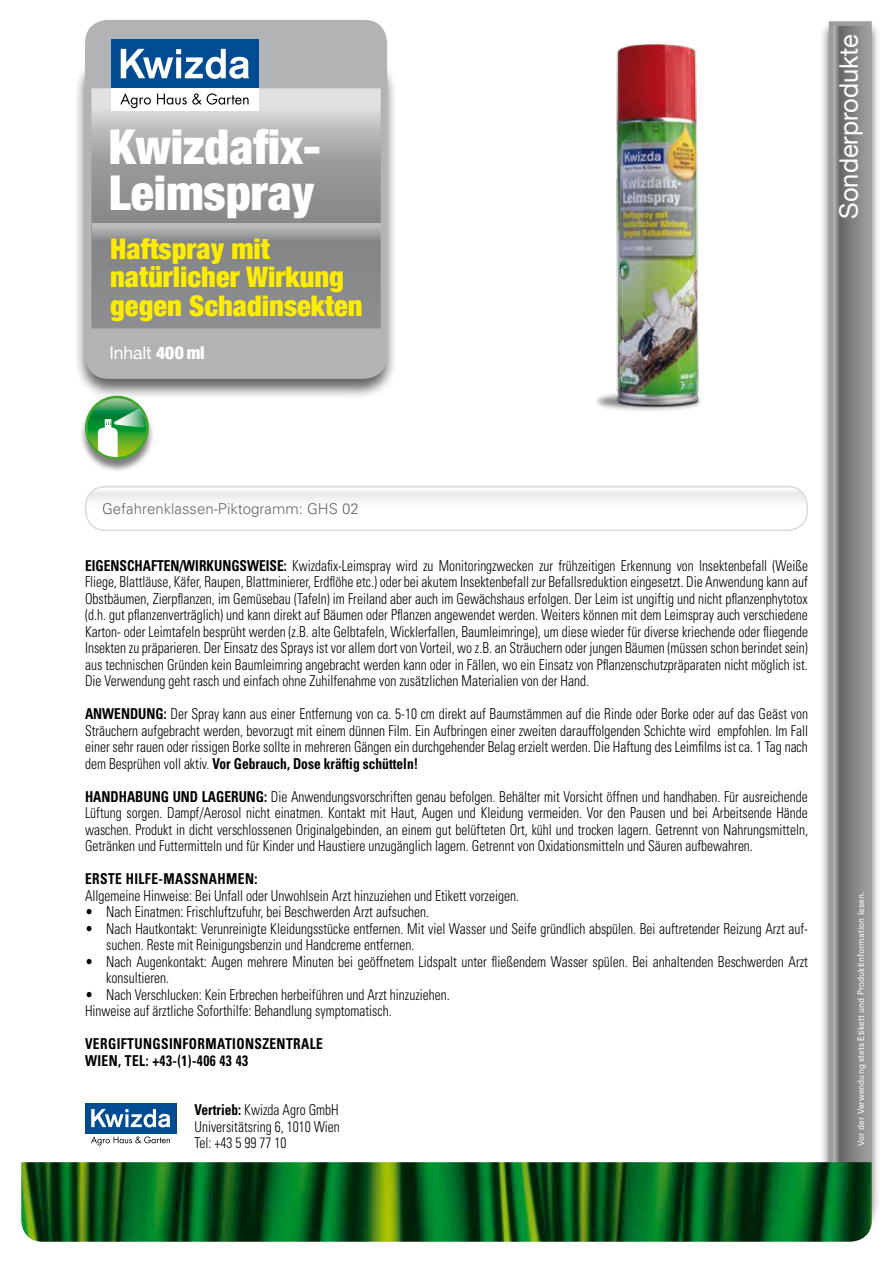
<style>
.page{position:relative;width:893px;height:1263px;background:#fff}
.page>*{position:absolute;margin:0;border:0;box-sizing:border-box;transform-origin:0 0}
.t1{font:900 condensed 48px/46.2px "Helvetica Neue";color:#fff}
.t2{font:900 condensed 28.35px/28.5px "Helvetica Neue";color:#ffed00}
.t3{font:25.5px "Helvetica Neue";color:#fff}
.t4{font:17.55px "Helvetica Neue";letter-spacing:-.01em;color:#fff}
.t5{font:300 condensed 15px/16.5px "Univers";color:#000;text-align:justify;scale:.9 1}
.t6{font:300 condensed 15px/16.5px "Univers";color:#000;text-align:justify;scale:.89 1}
.t7{font:700 condensed 15px/16.5px "Univers";letter-spacing:.03em;color:#000;scale:.9 1}
.t8{font:300 15px "Univers";color:#646567}
.t9{font:9px "Univers";letter-spacing:.02em;color:#fff;scale:.9 1}
.s1{font-weight:900;font-stretch:condensed}
.s2{font-weight:700}
</style>
<div class="page">
<div style="left:820px;top:21px;width:61px;height:1213px;background:#000;opacity:.6"></div>
<svg style="left:826px;top:21px;width:51px;height:1197px;background:#939496"></svg>
<svg style="left:86px;top:487px;width:721px;height:43px"></svg>
<div style="left:85px;top:486px;width:723px;height:45px;border:2px solid #d9dadb;border-radius:20px"></div>
<img style="left:21px;top:1162px;width:851px;height:80px">
<div style="left:74px;top:54px;width:324px;height:346px;background:#000;opacity:.6"></div>
<svg style="left:92px;top:108px;width:288px;height:220px;background:#97989a"></svg>
<div style="left:85px;top:55px;width:302px;height:324px;border:6px solid #b1b3b4;border-radius:23px"></div>
<div style="left:85px;top:328px;width:302px;height:51px;background:#b1b3b4"></div>
<div style="left:111px;top:88px;width:148px;height:23px;background:#fff"></div>
<svg style="left:85px;top:20px;width:302px;height:88px;background:#9bacbc"></svg>
<div style="left:92px;top:223px;width:289px;height:22px;background:linear-gradient(to bottom,#c3c4c4,#808183)"></div>
<div style="left:85px;top:1103px;width:91px;height:30px;background:#004c93"></div>
<svg style="left:91px;top:1109px;width:79px;height:18px"></svg>
<svg style="left:91px;top:1136px;width:79px;height:9px"></svg>
<img style="left:596px;top:44px;width:105px;height:367px">
<div style="left:79px;top:397px;width:76px;height:76px;background:#000;opacity:.5"></div>
<svg style="left:86px;top:397px;width:62px;height:61px"></svg>
<div style="left:85px;top:396px;width:64px;height:63px;border:3px solid #41a62b;border-radius:50%"></div>
<svg style="left:98px;top:408px;width:48px;height:50px"></svg>
<h1 class="t1" style="left:109px;top:123px;width:214px">Kwizdafix-<br>Leimspray</h1>
<h2 class="t2" style="left:110px;top:234px;width:254px">Haftspray mit natürlicher Wirkung gegen Schadinsekten</h2>
<p class="t4" style="left:110px;top:342px;width:97px">Inhalt <span class="s1">400 ml</span></p>
<h3 class="t3" style="left:833px;top:219px;width:186px;rotate:-90deg">Sonderprodukte</h3>
<p class="t8" style="left:102px;top:499px;width:258px">Gefahrenklassen-Piktogramm: GHS 02</p>
<p class="t6" style="left:85px;top:557px;width:814px"><span class="s2">EIGENSCHAFTEN/WIRKUNGSWEISE:</span> Kwizdafix-Leimspray wird zu Monitoringzwecken zur frühzeitigen Erkennung von Insektenbefall (Weiße Fliege, Blattläuse, Käfer, Raupen, Blattminierer, Erdflöhe etc.) oder bei akutem Insektenbefall zur Befallsreduktion eingesetzt. Die Anwendung kann auf Obstbäumen, Zierpflanzen, im Gemüsebau (Tafeln) im Freiland aber auch im Gewächshaus erfolgen. Der Leim ist ungiftig und nicht pflanzenphytotox (d.h. gut pflanzenverträglich) und kann direkt auf Bäumen oder Pflanzen angewendet werden. Weiters können mit dem Leimspray auch verschiedene Karton- oder Leimtafeln besprüht werden (z.B. alte Gelbtafeln, Wicklerfallen, Baumleimringe), um diese wieder für diverse kriechende oder fliegende Insekten zu präparieren. Der Einsatz des Sprays ist vor allem dort von Vorteil, wo z.B. an Sträuchern oder jungen Bäumen (müssen schon berindet sein) aus technischen Gründen kein Baumleimring angebracht werden kann oder in Fällen, wo ein Einsatz von Pflanzenschutzpräparaten nicht möglich ist.<br>Die Verwendung geht rasch und einfach ohne Zuhilfenahme von zusätzlichen Materialien von der Hand.</p>
<p class="t5" style="left:85px;top:706px;width:805px"><span class="s2">ANWENDUNG:</span> Der Spray kann aus einer Entfernung von ca. 5-10 cm direkt auf Baumstämmen auf die Rinde oder Borke oder auf das Geäst von Sträuchern aufgebracht werden, bevorzugt mit einem dünnen Film. Ein Aufbringen einer zweiten darauffolgenden Schichte wird empfohlen. Im Fall einer sehr rauen oder rissigen Borke sollte in mehreren Gängen ein durchgehender Belag erzielt werden. Die Haftung des Leimfilms ist ca. 1 Tag nach dem Besprühen voll aktiv. <span class="s2">Vor Gebrauch, Dose kräftig schütteln!</span></p>
<p class="t5" style="left:85px;top:788px;width:805px"><span class="s2">HANDHABUNG UND LAGERUNG:</span> Die Anwendungsvorschriften genau befolgen. Behälter mit Vorsicht öffnen und handhaben. Für ausreichende Lüftung sorgen. Dampf/Aerosol nicht einatmen. Kontakt mit Haut, Augen und Kleidung vermeiden. Vor den Pausen und bei Arbeitsende Hände waschen. Produkt in dicht verschlossenen Originalgebinden, an einem gut belüfteten Ort, kühl und trocken lagern. Getrennt von Nahrungsmitteln, Getränken und Futtermitteln und für Kinder und Haustiere unzugänglich lagern. Getrennt von Oxidationsmitteln und Säuren aufbewahren.</p>
<p class="t7" style="left:85px;top:870px;width:193px">ERSTE HILFE-MASSNAHMEN:</p>
<p class="t5" style="left:85px;top:887px;width:484px">Allgemeine Hinweise: Bei Unfall oder Unwohlsein Arzt hinzuziehen und Etikett vorzeigen.</p>
<p class="t5" style="left:85px;top:904px;width:384px">• Nach Einatmen: Frischluftzufuhr, bei Beschwerden Arzt aufsuchen.</p>
<p class="t5" style="left:106px;top:920px;width:781px;text-indent:-21px">• Nach Hautkontakt: Verunreinigte Kleidungsstücke entfernen. Mit viel Wasser und Seife gründlich abspülen. Bei auftretender Reizung Arzt auf&shy;suchen. Reste mit Reinigungsbenzin und Handcreme entfernen.</p>
<p class="t5" style="left:106px;top:953px;width:781px;text-indent:-21px">• Nach Augenkontakt: Augen mehrere Minuten bei geöffnetem Lidspalt unter fließendem Wasser spülen. Bei anhaltenden Beschwerden Arzt konsultieren.</p>
<p class="t5" style="left:85px;top:986px;width:407px">• Nach Verschlucken: Kein Erbrechen herbeiführen und Arzt hinzuziehen.<br>Hinweise auf ärztliche Soforthilfe: Behandlung symptomatisch.</p>
<p class="t7" style="left:85px;top:1035px;width:266px">VERGIFTUNGSINFORMATIONSZENTRALE<br>WIEN, TEL: +43-(1)-406 43 43</p>
<p class="t5" style="left:195px;top:1101px;width:163px"><span class="s2">Vertrieb:</span> Kwizda Agro GmbH Universitätsring 6, 1010 Wien Tel: +43 5 99 77 10</p>
<p class="t9" style="left:856px;top:1145px;width:283px;rotate:-90deg">Vor der Verwendung stets Etikett und Produktinformation lesen.</p>
</div>
